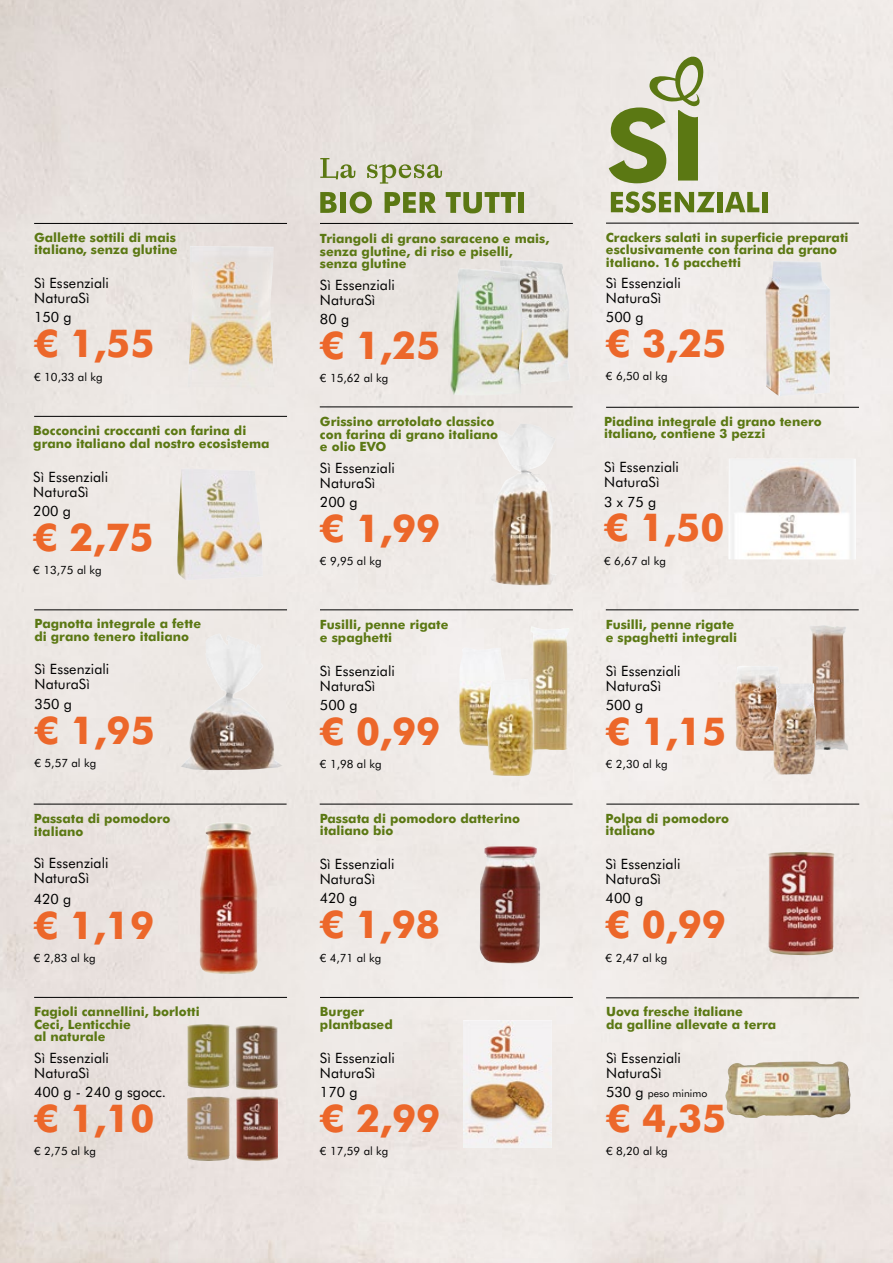
<style>
.page{position:relative;width:893px;height:1263px;background:#fff}
.page>*{position:absolute;margin:0;border:0;box-sizing:border-box;transform-origin:0 0}
.t1{font:800 38.4px "Futura BT";color:#ec672a}
.t2{font:14.25px/15px "Futura BT";letter-spacing:.01em;color:#000}
.t3{font:800 12.75px/12.6px "Futura BT";color:#5b7813}
.t4{font:11.4px "Futura BT";color:#000}
.t5{font:10.5px "Futura BT";color:#000}
.s1{font-size:14.25px}
</style>
<div class="page">
<img style="left:0;top:0;width:893px;height:1263px">
<svg style="left:611px;top:191px;width:104px;height:22px"></svg>
<div style="left:717px;top:192px;width:6px;height:20px;background:#5b7813"></div>
<svg style="left:725px;top:192px;width:34px;height:20px"></svg>
<div style="left:762px;top:192px;width:6px;height:20px;background:#5b7813"></div>
<svg style="left:609px;top:55px;width:95px;height:128px"></svg>
<svg style="left:320px;top:158px;width:35px;height:21px"></svg>
<svg style="left:367px;top:164px;width:75px;height:20px"></svg>
<svg style="left:320px;top:192px;width:17px;height:21px"></svg>
<div style="left:340px;top:192px;width:6px;height:21px;background:#5b7813"></div>
<svg style="left:350px;top:192px;width:22px;height:21px"></svg>
<svg style="left:385px;top:192px;width:51px;height:21px"></svg>
<svg style="left:446px;top:192px;width:70px;height:21px"></svg>
<div style="left:519px;top:192px;width:5px;height:21px;background:#5b7813"></div>
<img style="left:497px;top:260px;width:73px;height:126px">
<img style="left:490px;top:423px;width:67px;height:162px">
<img style="left:177px;top:468px;width:86px;height:112px">
<img style="left:450px;top:269px;width:72px;height:126px">
<img style="left:765px;top:261px;width:65px;height:135px">
<hr style="left:34px;top:416px;width:253px;height:1px;background:#000">
<hr style="left:320px;top:407px;width:253px;height:1px;background:#000">
<hr style="left:606px;top:407px;width:253px;height:1px;background:#000">
<img style="left:728px;top:459px;width:128px;height:100px">
<hr style="left:320px;top:610px;width:253px;height:1px;background:#000">
<hr style="left:606px;top:610px;width:253px;height:1px;background:#000">
<img style="left:531px;top:626px;width:39px;height:124px">
<img style="left:459px;top:648px;width:47px;height:98px">
<img style="left:487px;top:679px;width:47px;height:97px">
<img style="left:180px;top:635px;width:103px;height:135px">
<hr style="left:34px;top:223px;width:253px;height:1px;background:#000">
<hr style="left:320px;top:223px;width:253px;height:1px;background:#000">
<hr style="left:606px;top:223px;width:253px;height:1px;background:#000">
<hr style="left:34px;top:610px;width:253px;height:1px;background:#000">
<img style="left:187px;top:246px;width:88px;height:142px">
<img style="left:809px;top:625px;width:15px;height:126px">
<img style="left:735px;top:666px;width:50px;height:85px">
<img style="left:773px;top:683px;width:40px;height:85px">
<hr style="left:606px;top:997px;width:253px;height:1px;background:#000">
<img style="left:725px;top:1061px;width:126px;height:57px">
<hr style="left:34px;top:997px;width:253px;height:1px;background:#000">
<hr style="left:320px;top:997px;width:253px;height:1px;background:#000">
<img style="left:187px;top:1024px;width:43px;height:64px">
<img style="left:187px;top:1096px;width:43px;height:65px">
<img style="left:236px;top:1096px;width:42px;height:65px">
<img style="left:235px;top:1025px;width:43px;height:65px">
<hr style="left:34px;top:804px;width:253px;height:1px;background:#000">
<hr style="left:606px;top:804px;width:253px;height:1px;background:#000">
<img style="left:199px;top:822px;width:59px;height:152px">
<img style="left:767px;top:852px;width:68px;height:103px">
<hr style="left:320px;top:804px;width:253px;height:1px;background:#000">
<img style="left:479px;top:846px;width:62px;height:118px">
<img style="left:463px;top:1021px;width:89px;height:127px">
<p class="t3" style="left:34px;top:230px;width:145px">Gallette sottili di mais italiano, senza glutine</p>
<p class="t3" style="left:320px;top:231px;width:231px">Triangoli di grano saraceno e mais, senza glutine, di riso e piselli, senza glutine</p>
<p class="t3" style="left:606px;top:230px;width:244px">Crackers salati in superficie preparati esclusivamente con farina da grano italiano. 16 pacchetti</p>
<p class="t2" style="left:34px;top:275px;width:76px">Sì Essenziali<br>NaturaSì</p>
<p class="t2" style="left:320px;top:277px;width:76px">Sì Essenziali<br>NaturaSì</p>
<p class="t2" style="left:606px;top:275px;width:76px">Sì Essenziali<br>NaturaSì</p>
<p class="t2" style="left:34px;top:309px;width:39px">150 g</p>
<h1 class="t1" style="left:34px;top:316px;width:122px">€ 1,55</h1>
<p class="t2" style="left:320px;top:311px;width:31px">80 g</p>
<p class="t2" style="left:606px;top:309px;width:39px">500 g</p>
<h1 class="t1" style="left:320px;top:318px;width:122px">€ 1,25</h1>
<h1 class="t1" style="left:606px;top:316px;width:122px">€ 3,25</h1>
<p class="t4" style="left:34px;top:369px;width:70px">€ 10,33 al kg</p>
<p class="t4" style="left:320px;top:370px;width:70px">€ 15,62 al kg</p>
<p class="t4" style="left:606px;top:368px;width:63px">€ 6,50 al kg</p>
<p class="t3" style="left:33px;top:423px;width:238px">Bocconcini croccanti con farina di grano italiano dal nostro ecosistema</p>
<p class="t3" style="left:320px;top:414px;width:180px">Grissino arrotolato classico con farina di grano italiano e olio EVO</p>
<p class="t2" style="left:33px;top:468px;width:76px">Sì Essenziali<br>NaturaSì</p>
<p class="t2" style="left:320px;top:460px;width:76px">Sì Essenziali<br>NaturaSì</p>
<p class="t2" style="left:320px;top:494px;width:39px">200 g</p>
<p class="t2" style="left:33px;top:502px;width:39px">200 g</p>
<h1 class="t1" style="left:33px;top:509px;width:122px">€ 2,75</h1>
<h1 class="t1" style="left:320px;top:501px;width:122px">€ 1,99</h1>
<p class="t4" style="left:320px;top:553px;width:63px">€ 9,95 al kg</p>
<p class="t4" style="left:33px;top:562px;width:70px">€ 13,75 al kg</p>
<p class="t3" style="left:35px;top:617px;width:168px">Pagnotta integrale a fette di grano tenero italiano</p>
<p class="t3" style="left:320px;top:617px;width:130px">Fusilli, penne rigate e spaghetti</p>
<p class="t3" style="left:604px;top:414px;width:219px">Piadina integrale di grano tenero italiano, contiene 3 pezzi</p>
<p class="t2" style="left:604px;top:459px;width:76px">Sì Essenziali<br>NaturaSì</p>
<p class="t2" style="left:604px;top:493px;width:54px">3 x 75 g</p>
<h1 class="t1" style="left:604px;top:500px;width:122px">€ 1,50</h1>
<p class="t4" style="left:604px;top:553px;width:63px">€ 6,67 al kg</p>
<p class="t3" style="left:606px;top:617px;width:133px">Fusilli, penne rigate e spaghetti integrali</p>
<p class="t2" style="left:35px;top:661px;width:76px">Sì Essenziali<br>NaturaSì</p>
<p class="t2" style="left:320px;top:662px;width:76px">Sì Essenziali<br>NaturaSì</p>
<p class="t2" style="left:606px;top:662px;width:76px">Sì Essenziali<br>NaturaSì</p>
<p class="t2" style="left:35px;top:696px;width:39px">350 g</p>
<h1 class="t1" style="left:35px;top:703px;width:122px">€ 1,95</h1>
<p class="t2" style="left:320px;top:696px;width:39px">500 g</p>
<h1 class="t1" style="left:320px;top:703px;width:122px">€ 0,99</h1>
<p class="t2" style="left:606px;top:696px;width:39px">500 g</p>
<h1 class="t1" style="left:606px;top:703px;width:122px">€ 1,15</h1>
<p class="t4" style="left:35px;top:755px;width:63px">€ 5,57 al kg</p>
<p class="t4" style="left:320px;top:756px;width:63px">€ 1,98 al kg</p>
<p class="t4" style="left:606px;top:756px;width:63px">€ 2,30 al kg</p>
<p class="t3" style="left:34px;top:811px;width:138px">Passata di pomodoro italiano</p>
<p class="t3" style="left:320px;top:811px;width:202px">Passata di pomodoro datterino italiano bio</p>
<p class="t3" style="left:606px;top:811px;width:125px">Polpa di pomodoro italiano</p>
<p class="t2" style="left:34px;top:855px;width:76px">Sì Essenziali<br>NaturaSì</p>
<p class="t2" style="left:320px;top:856px;width:76px">Sì Essenziali<br>NaturaSì</p>
<p class="t2" style="left:606px;top:856px;width:76px">Sì Essenziali<br>NaturaSì</p>
<p class="t2" style="left:34px;top:891px;width:39px">420 g</p>
<h1 class="t1" style="left:34px;top:898px;width:122px">€ 1,19</h1>
<p class="t2" style="left:320px;top:890px;width:39px">420 g</p>
<h1 class="t1" style="left:320px;top:897px;width:122px">€ 1,98</h1>
<p class="t2" style="left:606px;top:890px;width:39px">400 g</p>
<h1 class="t1" style="left:606px;top:897px;width:122px">€ 0,99</h1>
<p class="t4" style="left:34px;top:950px;width:63px">€ 2,83 al kg</p>
<p class="t4" style="left:320px;top:950px;width:63px">€ 4,71 al kg</p>
<p class="t4" style="left:606px;top:950px;width:63px">€ 2,47 al kg</p>
<p class="t3" style="left:34px;top:1004px;width:167px">Fagioli cannellini, borlotti<br>Ceci, Lenticchie<br>al naturale</p>
<p class="t3" style="left:320px;top:1004px;width:74px">Burger plantbased</p>
<p class="t3" style="left:606px;top:1005px;width:172px">Uova fresche italiane<br>da galline allevate a terra</p>
<p class="t2" style="left:34px;top:1049px;width:76px">Sì Essenziali<br>NaturaSì</p>
<p class="t2" style="left:320px;top:1049px;width:76px">Sì Essenziali<br>NaturaSì</p>
<p class="t2" style="left:606px;top:1050px;width:76px">Sì Essenziali<br>NaturaSì</p>
<p class="t2" style="left:34px;top:1083px;width:133px">400 g - 240 g sgocc.</p>
<p class="t2" style="left:320px;top:1083px;width:39px">170 g</p>
<h1 class="t1" style="left:34px;top:1090px;width:122px">€ 1,10</h1>
<h1 class="t1" style="left:320px;top:1090px;width:122px">€ 2,99</h1>
<p class="t5" style="left:606px;top:1086px;width:103px"><span class="s1">530 g</span> peso minimo</p>
<h1 class="t1" style="left:606px;top:1091px;width:122px">€ 4,35</h1>
<p class="t4" style="left:34px;top:1143px;width:63px">€ 2,75 al kg</p>
<p class="t4" style="left:320px;top:1143px;width:70px">€ 17,59 al kg</p>
<p class="t4" style="left:606px;top:1143px;width:63px">€ 8,20 al kg</p>
</div>
